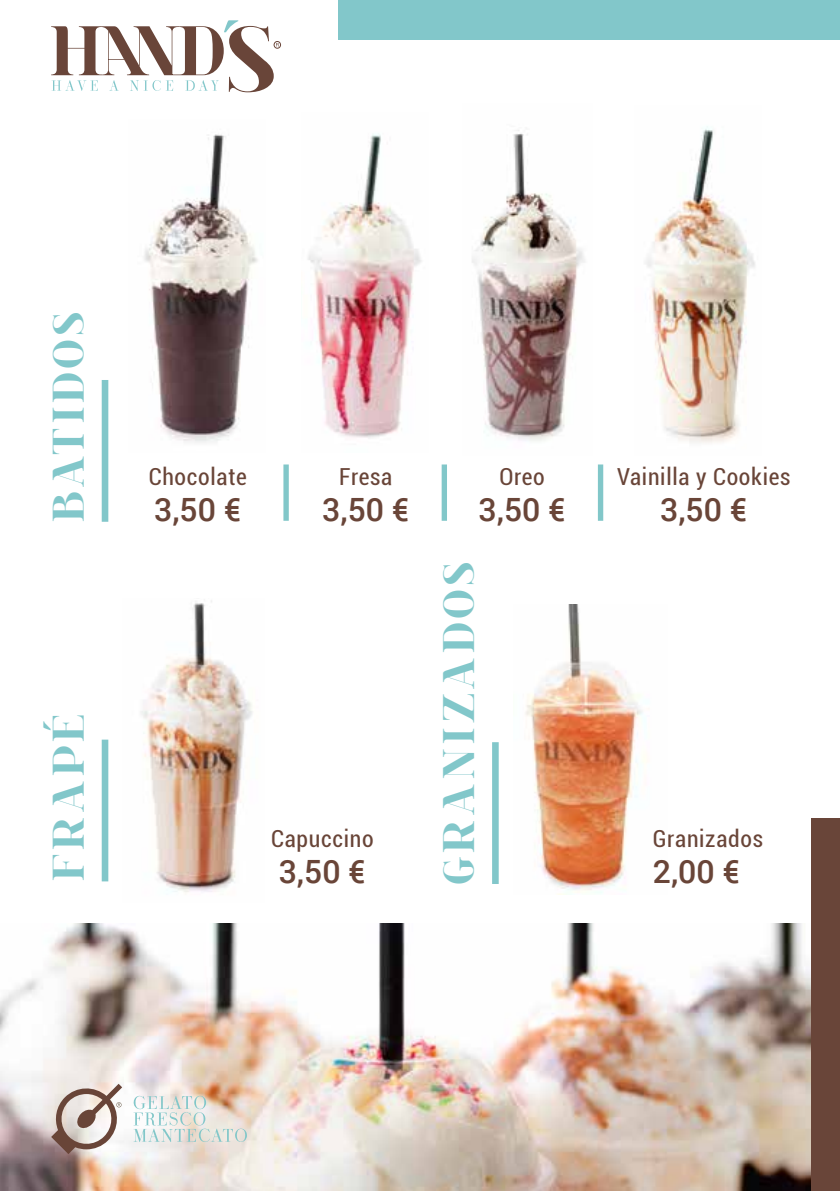
<style>
.page{position:relative;width:840px;height:1191px;background:#fff}
.page>*{position:absolute;margin:0;border:0;box-sizing:border-box;transform-origin:0 0}
.t1{font:46px "spinwerad C Bold";letter-spacing:.1em;color:#82c7ca}
.t2{font:500 32px "Roboto";color:#694538}
.t3{font:condensed 23.4px "Roboto";letter-spacing:.03em;color:#694538}
</style>
<div class="page">
<img style="left:525px;top:604px;width:121px;height:289px">
<img style="left:0;top:923px;width:810px;height:268px">
<img style="left:141px;top:600px;width:112px;height:293px">
<img style="left:308px;top:133px;width:114px;height:305px">
<img style="left:472px;top:130px;width:113px;height:311px">
<img style="left:144px;top:134px;width:114px;height:309px">
<img style="left:645px;top:126px;width:110px;height:317px">
<div style="left:283px;top:464px;width:5px;height:57px;background:#82c7c9"></div>
<div style="left:441px;top:464px;width:6px;height:57px;background:#82c7c9"></div>
<div style="left:597px;top:464px;width:6px;height:57px;background:#82c7c9"></div>
<div style="left:273px;top:41px;width:8px;height:8px;border:1px solid #694539;border-radius:50%"></div>
<svg style="left:51px;top:20px;width:228px;height:72px"></svg>
<div style="left:102px;top:380px;width:6px;height:142px;background:#82c7ca"></div>
<div style="left:102px;top:739px;width:6px;height:142px;background:#82c7ca"></div>
<div style="left:492px;top:742px;width:6px;height:142px;background:#82c7ca"></div>
<svg style="left:133px;top:1095px;width:114px;height:47px"></svg>
<svg style="left:51px;top:1083px;width:71px;height:71px"></svg>
<div style="left:338px;top:0;width:501px;height:40px;background:#82c7ca"></div>
<div style="left:810px;top:818px;width:29px;height:373px;background:#694539"></div>
<h1 class="t1" style="left:36px;top:522px;width:211px;rotate:-90deg">BATIDOS</h1>
<h1 class="t1" style="left:36px;top:881px;width:169px;rotate:-90deg">FRAPÉ</h1>
<p class="t3" style="left:149px;top:460px;width:100px">Chocolate</p>
<h2 class="t2" style="left:154px;top:487px;width:89px">3,50 €</h2>
<p class="t3" style="left:339px;top:460px;width:54px">Fresa</p>
<h2 class="t2" style="left:322px;top:487px;width:89px">3,50 €</h2>
<p class="t3" style="left:271px;top:822px;width:104px">Capuccino</p>
<h2 class="t2" style="left:278px;top:848px;width:89px">3,50 €</h2>
<p class="t3" style="left:499px;top:460px;width:47px">Oreo</p>
<h2 class="t2" style="left:478px;top:487px;width:89px">3,50 €</h2>
<h1 class="t1" style="left:426px;top:884px;width:323px;rotate:-90deg">GRANIZADOS</h1>
<p class="t3" style="left:616px;top:460px;width:175px">Vainilla y Cookies</p>
<h2 class="t2" style="left:659px;top:487px;width:89px">3,50 €</h2>
<p class="t3" style="left:652px;top:822px;width:112px">Granizados</p>
<h2 class="t2" style="left:652px;top:848px;width:89px">2,00 €</h2>
</div>
